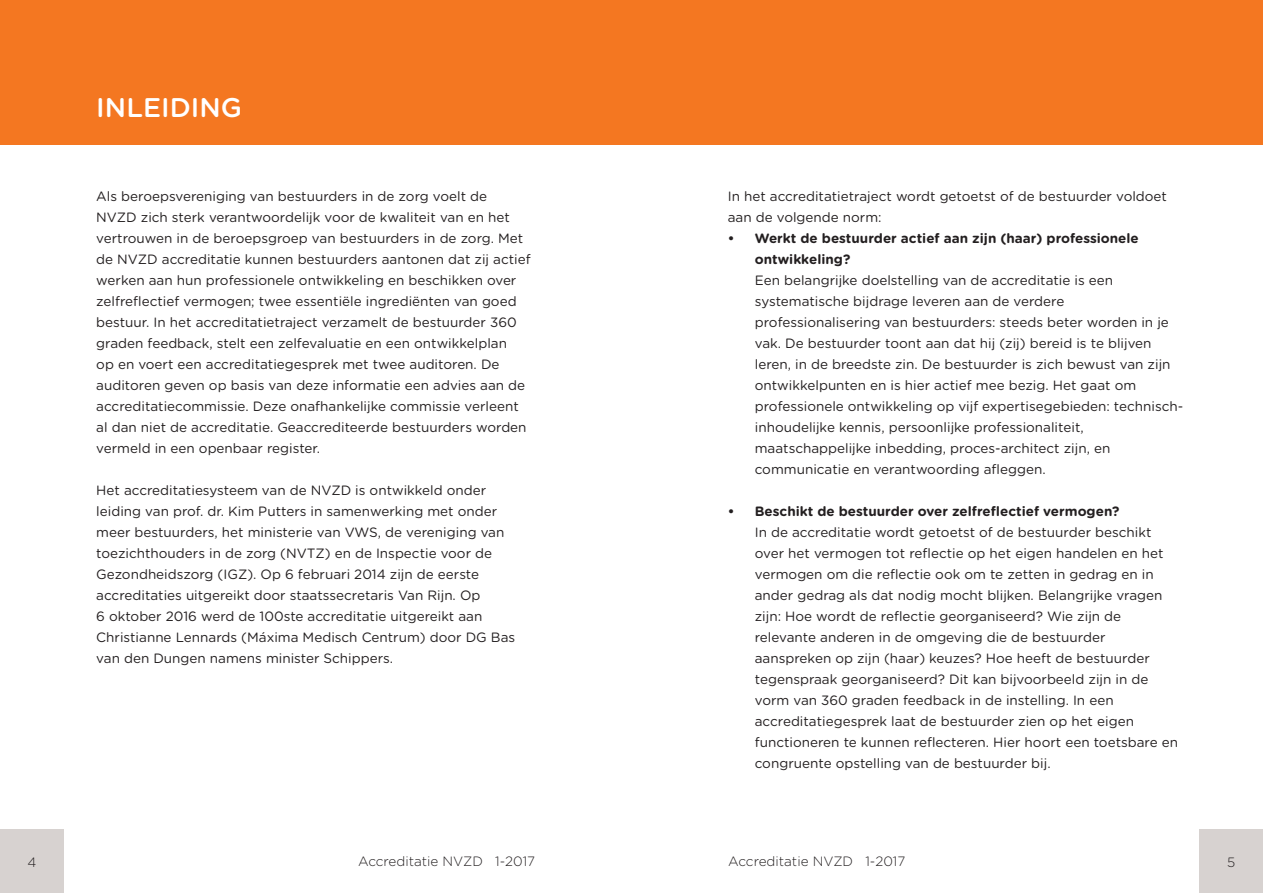
<style>
.page{position:relative;width:1263px;height:893px;background:#fff}
.page>*{position:absolute;margin:0;border:0;box-sizing:border-box;transform-origin:0 0}
.t1{font:500 27px "Gotham Rounded";color:#fff}
.t2{font:13.5px/21px "Gotham Rounded";color:#231f20}
.t3{font:300 13.5px "Gotham Rounded";color:#231f20}
.s1{font-weight:700}
</style>
<div class="page">
<div style="left:1199px;top:829px;width:64px;height:64px;background:#d7d2d0"></div>
<div style="left:0;top:829px;width:64px;height:64px;background:#d7d2d0"></div>
<div style="left:0;top:0;width:1263px;height:145px;background:#f47721"></div>
<p class="t1" style="left:96px;top:88px;width:147px">INLEIDING</p>
<p class="t2" style="left:96px;top:185px;width:436px">Als beroepsvereniging van bestuurders in de zorg voelt de NVZD zich sterk verantwoordelijk voor de kwaliteit van en het vertrouwen in de beroepsgroep van bestuurders in de zorg. Met de NVZD accreditatie kunnen bestuurders aantonen dat zij actief werken aan hun professionele ontwikkeling en beschikken over zelfreflectief vermogen; twee essentiële ingrediënten van goed bestuur. In het accreditatietraject verzamelt de bestuurder 360 graden feedback, stelt een zelfevaluatie en een ontwikkelplan<br>op en voert een accreditatiegesprek met twee auditoren. De auditoren geven op basis van deze informatie een advies aan de accreditatiecommissie. Deze onafhankelijke commissie verleent al dan niet de accreditatie. Geaccrediteerde bestuurders worden vermeld in een openbaar register.</p>
<p class="t2" style="left:96px;top:479px;width:420px">Het accreditatiesysteem van de NVZD is ontwikkeld onder leiding van prof. dr. Kim Putters in samenwerking met onder meer bestuurders, het ministerie van VWS, de vereniging van toezichthouders in de zorg (NVTZ) en de Inspectie voor de Gezondheidszorg (IGZ). Op 6 februari 2014 zijn de eerste accreditaties uitgereikt door staatssecretaris Van Rijn. Op<br>6 oktober 2016 werd de 100ste accreditatie uitgereikt aan Christianne Lennards (Máxima Medisch Centrum) door DG Bas van den Dungen namens minister Schippers.</p>
<p class="t2" style="left:728px;top:185px;width:441px">In het accreditatietraject wordt getoetst of de bestuurder voldoet aan de volgende norm:</p>
<p class="t2" style="left:755px;top:227px;width:430px;text-indent:-27px"><span class="s1">• Werkt de bestuurder actief aan zijn (haar) professionele ontwikkeling?<br></span>Een belangrijke doelstelling van de accreditatie is een systematische bijdrage leveren aan de verdere professionalisering van bestuurders: steeds beter worden in je vak. De bestuurder toont aan dat hij (zij) bereid is te blijven leren, in de breedste zin. De bestuurder is zich bewust van zijn ontwikkelpunten en is hier actief mee bezig. Het gaat om professionele ontwikkeling op vijf expertisegebieden: technisch&shy;inhoudelijke kennis, persoonlijke professionaliteit, maatschappelijke inbedding, proces-architect zijn, en communicatie en verantwoording afleggen.</p>
<p class="t2" style="left:755px;top:500px;width:425px;text-indent:-27px"><span class="s1">• Beschikt de bestuurder over zelfreflectief vermogen?<br></span>In de accreditatie wordt getoetst of de bestuurder beschikt over het vermogen tot reflectie op het eigen handelen en het vermogen om die reflectie ook om te zetten in gedrag en in ander gedrag als dat nodig mocht blijken. Belangrijke vragen zijn: Hoe wordt de reflectie georganiseerd? Wie zijn de relevante anderen in de omgeving die de bestuurder aanspreken op zijn (haar) keuzes? Hoe heeft de bestuurder tegenspraak georganiseerd? Dit kan bijvoorbeeld zijn in de vorm van 360 graden feedback in de instelling. In een accreditatiegesprek laat de bestuurder zien op het eigen functioneren te kunnen reflecteren. Hier hoort een toetsbare en congruente opstelling van de bestuurder bij.</p>
<p class="t3" style="left:27px;top:853px;width:10px">4</p>
<p class="t3" style="left:358px;top:852px;width:179px">Accreditatie NVZD 1-2017</p>
<p class="t3" style="left:728px;top:852px;width:179px">Accreditatie NVZD 1-2017</p>
<p class="t3" style="left:1227px;top:853px;width:10px">5</p>
</div>
